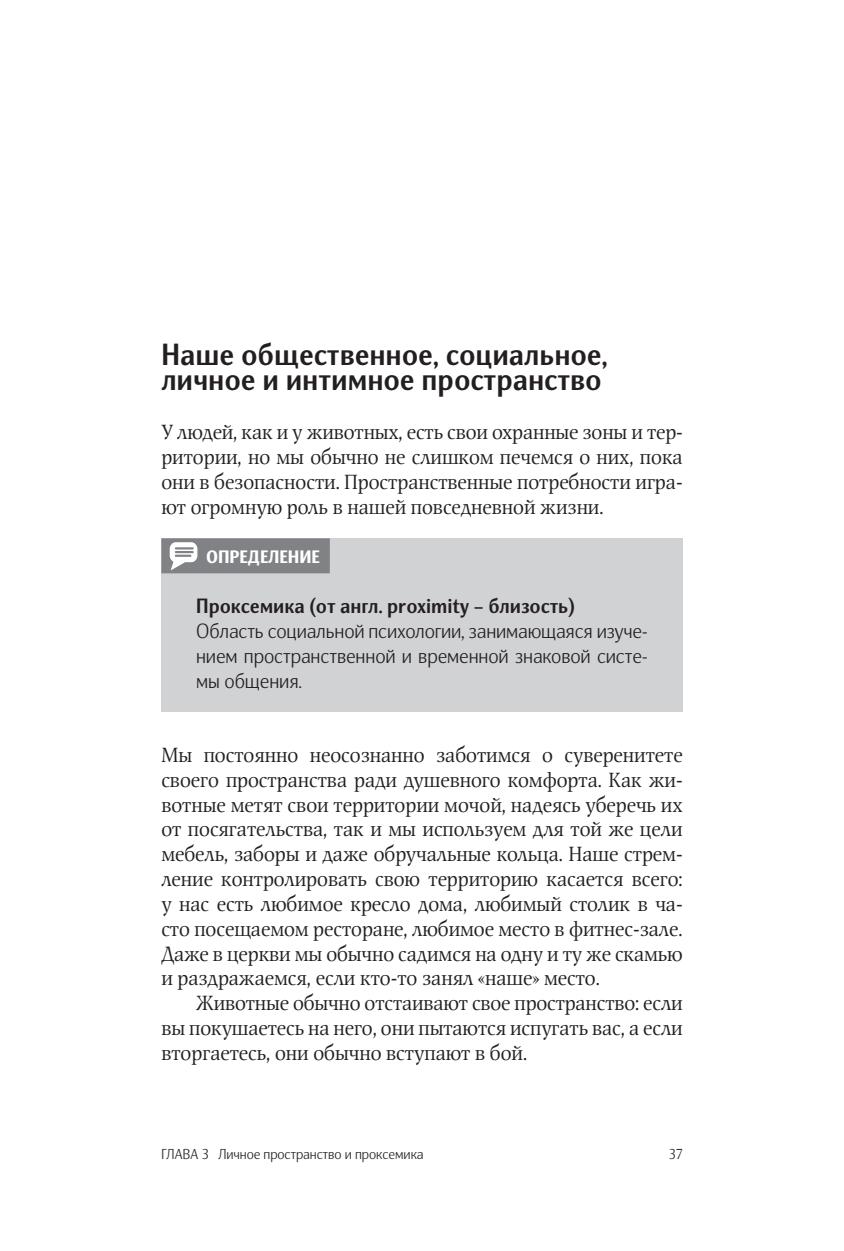
<style>
.page{position:relative;width:844px;height:1251px;background:#fff}
.page>*{position:absolute;margin:0;border:0;box-sizing:border-box;transform-origin:0 0}
.Текст_подзаг{font:700 29.75px/24.8px "Nat Grotesk";color:#231f20}
.Текст_без_отступа{font:20.12px/24.8px "Nat Flight";color:#231f20;text-align:justify}
.Текст{font:20.12px/24.8px "Nat Flight";color:#231f20;text-align:justify}
.ПЛАШКА_текст{font:300 20.12px/24.8px "Nat Grotesk";color:#231f20;text-align:justify}
.ПЛАШКА_текст-2{font:700 20.12px "Nat Grotesk";color:#231f20}
.плашка{font:900 17.5px "Nat Grotesk";color:#fff}
.t1{font:300 14px "Nat Grotesk";color:#231f20}
</style>
<div class="page">
<div style="left:161px;top:538px;width:521px;height:174px;background:#d1d2d4"></div>
<div style="left:161px;top:538px;width:169px;height:35px;background:#808285"></div>
<svg style="left:170px;top:542px;width:27px;height:28px"></svg>
<p class="Текст_подзаг" style="left:161px;top:343px;width:447px">Наше общественное, социальное, личное и интимное пространство</p>
<p class="Текст_без_отступа" style="left:161px;top:420px;width:522px">У людей, как и у животных, есть свои охранные зоны и тер&shy;ритории, но мы обычно не слишком печемся о них, пока они в безопасности. Пространственные потребности игра&shy;ют огромную роль в нашей повседневной жизни.</p>
<p class="плашка" style="left:206px;top:546px;width:115px">ОПРЕДЕЛЕНИЕ</p>
<p class="ПЛАШКА_текст-2" style="left:196px;top:593px;width:380px">Проксемика (от англ. proximity – близость)</p>
<p class="ПЛАШКА_текст" style="left:196px;top:620px;width:453px">Область социальной психологии, занимающаяся изуче&shy;нием пространственной и временной знаковой систе&shy;мы общения.</p>
<p class="Текст_без_отступа" style="left:161px;top:743px;width:522px">Мы постоянно неосознанно заботимся о суверенитете своего пространства ради душевного комфорта. Как жи&shy;вотные метят свои территории мочой, надеясь уберечь их от посягательства, так и мы используем для той же цели мебель, заборы и даже обручальные кольца. Наше стрем&shy;ление контролировать свою территорию касается всего: у нас есть любимое кресло дома, любимый столик в ча&shy;сто посещаемом ресторане, любимое место в фитнес-зале.<br>Даже в церкви мы обычно садимся на одну и ту же скамью и раздражаемся, если кто-то занял «наше» место.</p>
<p class="Текст" style="left:161px;top:991px;width:522px;text-indent:35px">Животные обычно отстаивают свое пространство: если вы покушаетесь на него, они пытаются испугать вас, а если вторгаетесь, они обычно вступают в бой.</p>
<p class="t1" style="left:161px;top:1145px;width:263px">ГЛАВА 3 Личное пространство и проксемика</p>
<p class="t1" style="left:668px;top:1145px;width:15px">37</p>
</div>
